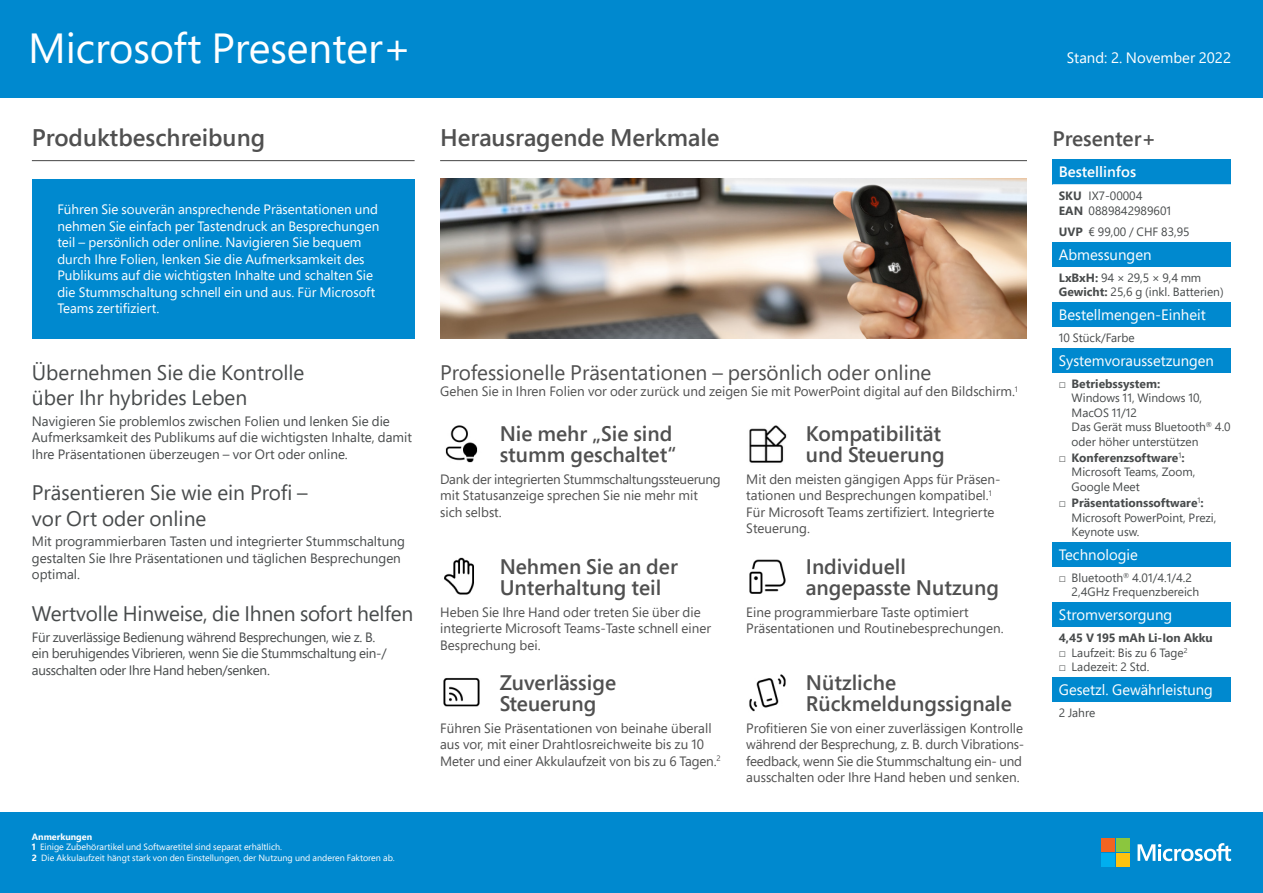
<style>
.page{position:relative;width:1263px;height:893px;background:#fff}
.page>*{position:absolute;margin:0;border:0;box-sizing:border-box;transform-origin:0 0}
.t1{font:42px "Segoe Pro";color:#fff}
.t2{font:600 24px "Segoe Pro";color:#505050}
.t3{font:600 21px/21px "Segoe Pro";color:#505050}
.t4{font:21px/25.2px "Segoe Pro";color:#484b4c}
.t5{font:21px "Segoe Pro";color:#505050}
.t6{font:15px "Segoe Pro";color:#fff}
.t7{font:600 15px "Segoe Pro";color:#fff}
.t8{font:13.5px/16.5px "Segoe Pro";color:#505050}
.t9{font:13.5px/16.5px "Segoe Pro";color:#fff}
.t10{font:13.5px/16.5px "Segoe Pro";color:#484b4c}
.t11{font:13.5px/16.5px "Segoe Pro";letter-spacing:-.02em;color:#484b4c}
.t12{font:12px/14.4px "Segoe Pro";color:#484b4c}
.t13{font:700 12px "Segoe Pro";color:#484b4c}
.t14{font:9px/10.8px "Segoe Pro";color:#fff}
.s1{font-weight:700}
</style>
<div class="page">
<div style="left:0;top:0;width:1263px;height:98px;background:#0089cf"></div>
<div style="left:0;top:812px;width:1263px;height:81px;background:#0089cf"></div>
<svg style="left:1137px;top:843px;width:94px;height:18px"></svg>
<div style="left:1102px;top:839px;width:13px;height:13px;background:#f36421"></div>
<div style="left:1116px;top:839px;width:13px;height:13px;background:#8bc63e"></div>
<div style="left:1102px;top:853px;width:13px;height:13px;background:#00aeef"></div>
<div style="left:1116px;top:853px;width:13px;height:13px;background:#fec210"></div>
<hr style="left:440px;top:160px;width:587px;height:1px;background:#505050">
<hr style="left:32px;top:160px;width:383px;height:1px;background:#505050">
<div style="left:32px;top:179px;width:383px;height:159px;background:#0089cf"></div>
<div style="left:1052px;top:159px;width:179px;height:26px;background:#0089cf"></div>
<div style="left:1052px;top:242px;width:179px;height:24px;background:#0089cf"></div>
<div style="left:1052px;top:303px;width:179px;height:24px;background:#0089cf"></div>
<div style="left:1052px;top:348px;width:179px;height:24px;background:#0089cf"></div>
<div style="left:1052px;top:542px;width:179px;height:24px;background:#0089cf"></div>
<div style="left:1052px;top:603px;width:179px;height:24px;background:#0089cf"></div>
<div style="left:1052px;top:677px;width:179px;height:24px;background:#0089cf"></div>
<hr style="left:1052px;top:184px;width:179px;height:2px;background:#fff">
<img style="left:440px;top:179px;width:587px;height:159px">
<img style="left:445px;top:425px;width:33px;height:38px">
<img style="left:749px;top:425px;width:38px;height:38px">
<img style="left:444px;top:557px;width:30px;height:38px">
<img style="left:749px;top:559px;width:37px;height:35px">
<img style="left:443px;top:677px;width:37px;height:30px">
<img style="left:749px;top:674px;width:37px;height:38px">
<h1 class="t1" style="left:28px;top:20px;width:385px">Microsoft Presenter+</h1>
<h2 class="t2" style="left:32px;top:121px;width:235px">Produktbeschreibung</h2>
<h2 class="t2" style="left:440px;top:121px;width:281px">Herausragende Merkmale</h2>
<p class="t9" style="left:57px;top:201px;width:323px">Führen Sie souverän ansprechende Präsentationen und nehmen Sie einfach per Tastendruck an Besprechungen teil – persönlich oder online. Navigieren Sie bequem durch Ihre Folien, lenken Sie die Aufmerksamkeit des Publikums auf die wichtigsten Inhalte und schalten Sie die Stummschaltung schnell ein und aus. Für Microsoft Teams zertifiziert.</p>
<h3 class="t4" style="left:32px;top:359px;width:274px">Übernehmen Sie die Kontrolle über Ihr hybrides Leben</h3>
<p class="t10" style="left:32px;top:412px;width:382px">Navigieren Sie problemlos zwischen Folien und lenken Sie die<br>Aufmerksamkeit des Publikums auf die wichtigsten Inhalte, damit<br>Ihre Präsentationen überzeugen – vor Ort oder online.</p>
<h3 class="t4" style="left:32px;top:480px;width:277px">Präsentieren Sie wie ein Profi – vor Ort oder online</h3>
<p class="t10" style="left:32px;top:533px;width:375px">Mit programmierbaren Tasten und integrierter Stummschaltung gestalten Sie Ihre Präsentationen und täglichen Besprechungen optimal.</p>
<h3 class="t4" style="left:32px;top:601px;width:383px">Wertvolle Hinweise, die Ihnen sofort helfen</h3>
<p class="t11" style="left:32px;top:628px;width:356px">Für zuverlässige Bedienung während Besprechungen, wie z. B. ein beruhigendes Vibrieren, wenn Sie die Stummschaltung ein-/ ausschalten oder Ihre Hand heben/senken.</p>
<p class="t14" style="left:32px;top:831px;width:364px"><span class="s1">Anmerkungen<br>1</span> Einige Zubehörartikel und Softwaretitel sind separat erhältlich.<br><span class="s1">2</span> Die Akkulaufzeit hängt stark von den Einstellungen, der Nutzung und anderen Faktoren ab.</p>
<h3 class="t5" style="left:440px;top:358px;width:493px">Professionelle Präsentationen – persönlich oder online</h3>
<p class="t8" style="left:440px;top:383px;width:579px">Gehen Sie in Ihren Folien vor oder zurück und zeigen Sie mit PowerPoint digital auf den Bildschirm.<sup>1</sup></p>
<h3 class="t3" style="left:500px;top:422px;width:178px">Nie mehr „Sie sind stumm geschaltet“</h3>
<h3 class="t3" style="left:806px;top:422px;width:140px">Kompatibilität und Steuerung</h3>
<p class="t8" style="left:440px;top:470px;width:282px">Dank der integrierten Stummschaltungssteuerung mit Statusanzeige sprechen Sie nie mehr mit sich selbst.</p>
<p class="t8" style="left:746px;top:470px;width:256px">Mit den meisten gängigen Apps für Präsen&shy;tationen und Besprechungen kompatibel.<sup>1<br></sup>Für Microsoft Teams zertifiziert. Integrierte Steuerung.</p>
<h3 class="t3" style="left:500px;top:555px;width:180px">Nehmen Sie an der<br>Unterhaltung teil</h3>
<h3 class="t3" style="left:806px;top:555px;width:195px">Individuell angepasste Nutzung</h3>
<p class="t8" style="left:440px;top:603px;width:272px">Heben Sie Ihre Hand oder treten Sie über die integrierte Microsoft Teams-Taste schnell einer<br>Besprechung bei.</p>
<p class="t8" style="left:746px;top:603px;width:259px">Eine programmierbare Taste optimiert<br>Präsentationen und Routinebesprechungen.</p>
<h3 class="t3" style="left:500px;top:671px;width:118px">Zuverlässige<br>Steuerung</h3>
<h3 class="t3" style="left:806px;top:671px;width:208px">Nützliche<br>Rückmeldungssignale</h3>
<p class="t8" style="left:440px;top:719px;width:282px">Führen Sie Präsentationen von beinahe überall aus vor, mit einer Drahtlosreichweite bis zu 10<br>Meter und einer Akkulaufzeit von bis zu 6 Tagen.<sup>2</sup></p>
<p class="t8" style="left:746px;top:719px;width:279px">Profitieren Sie von einer zuverlässigen Kontrolle während der Besprechung, z. B. durch Vibrations&shy;feedback, wenn Sie die Stummschaltung ein- und ausschalten oder Ihre Hand heben und senken.</p>
<p class="t6" style="left:1067px;top:47px;width:166px">Stand: 2. November 2022</p>
<h3 class="t3" style="left:1052px;top:127px;width:105px">Presenter+</h3>
<p class="t7" style="left:1059px;top:162px;width:79px">Bestellinfos</p>
<p class="t12" style="left:1059px;top:189px;width:114px"><span class="s1">SKU</span> IX7-00004<br><span class="s1">EAN</span> 0889842989601</p>
<p class="t12" style="left:1059px;top:225px;width:132px"><span class="s1">UVP</span> € 99,00 / CHF 83,95</p>
<p class="t6" style="left:1059px;top:244px;width:94px">Abmessungen</p>
<p class="t12" style="left:1059px;top:270px;width:166px"><span class="s1">LxBxH:</span> 94 × 29,5 × 9,4 mm<br><span class="s1">Gewicht:</span> 25,6 g (inkl. Batterien)</p>
<p class="t6" style="left:1059px;top:305px;width:148px">Bestellmengen-Einheit</p>
<p class="t12" style="left:1059px;top:330px;width:77px">10 Stück/Farbe</p>
<p class="t6" style="left:1059px;top:350px;width:157px">Systemvoraussetzungen</p>
<p class="t12" style="left:1071px;top:376px;width:161px;text-indent:-13px">□ <span class="s1">Betriebssystem:<br></span>Windows 11, Windows 10,<br>MacOS 11/12<br>Das Gerät muss Bluetooth<sup>®</sup> 4.0 oder höher unterstützen</p>
<p class="t12" style="left:1071px;top:450px;width:125px;text-indent:-13px">□ <span class="s1">Konferenzsoftware</span><sup>1</sup><span class="s1">:<br></span>Microsoft Teams, Zoom,<br>Google Meet</p>
<p class="t12" style="left:1071px;top:496px;width:146px;text-indent:-13px">□ <span class="s1">Präsentationssoftware</span><sup>1</sup><span class="s1">:<br></span>Microsoft PowerPoint, Prezi,<br>Keynote usw.</p>
<p class="t6" style="left:1059px;top:545px;width:80px">Technologie</p>
<p class="t12" style="left:1072px;top:570px;width:129px;text-indent:-13px">□ Bluetooth<sup>®</sup> 4.01/4.1/4.2<br>2,4GHz Frequenzbereich</p>
<p class="t6" style="left:1059px;top:605px;width:115px">Stromversorgung</p>
<p class="t13" style="left:1059px;top:629px;width:155px">4,45 V 195 mAh Li-Ion Akku</p>
<p class="t12" style="left:1059px;top:645px;width:130px">□ Laufzeit: Bis zu 6 Tage<sup>2</sup></p>
<p class="t12" style="left:1059px;top:659px;width:92px">□ Ladezeit: 2 Std.</p>
<p class="t6" style="left:1059px;top:679px;width:156px">Gesetzl. Gewährleistung</p>
<p class="t12" style="left:1059px;top:705px;width:38px">2 Jahre</p>
</div>
